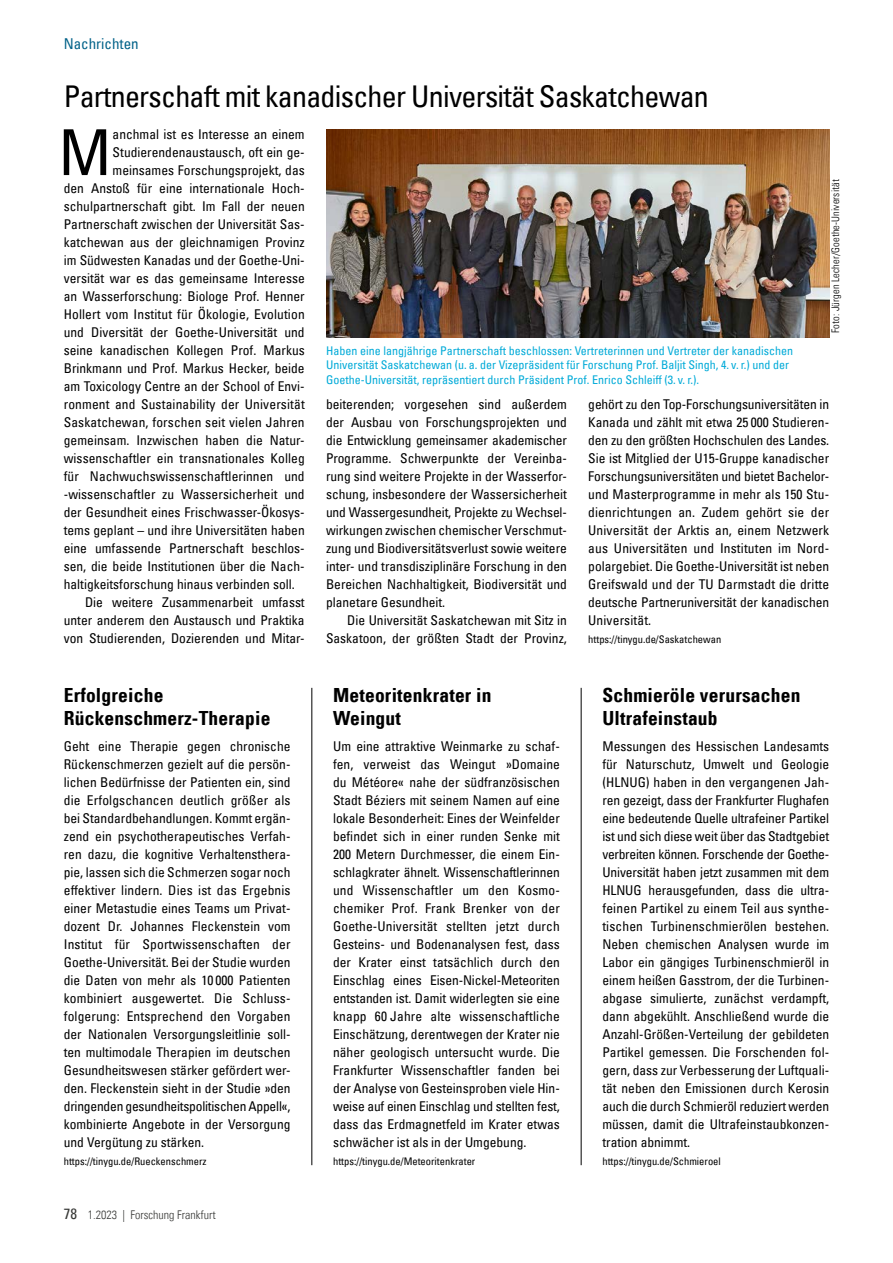
<style>
.page{position:relative;width:893px;height:1263px;background:#fff}
.page>*{position:absolute;margin:0;border:0;box-sizing:border-box;transform-origin:0 0}
.t1{font:condensed 63.3px "Univers Com 57";color:#000}
.t2{font:condensed 30px "Univers Com 57";letter-spacing:-.025em;color:#000}
.t3{font:19.5px/23.4px "Univers Com 67 Bold Cond";letter-spacing:.01em;color:#000}
.t4{font:condensed 15px "Univers Com 57";color:#006188}
.t5{font:condensed 13.5px/18px "Univers Com 57";color:#000;text-align:justify}
.t6{font:condensed 12px/14.4px "Univers Com 57";color:#00aad8}
.t7{font:12px "Univers Com 47 Light Cond";color:#383937}
.t8{font:condensed 10.5px "Univers Com 57";color:#000}
.t9{font:10.5px "Univers Com 47 Light Cond";letter-spacing:.01em;color:#000}
.s1{font-family:"Univers Com 57";font-stretch:condensed;font-size:15px}
</style>
<div class="page">
<hr style="left:581px;top:688px;width:1px;height:477px;background:#000">
<hr style="left:311px;top:688px;width:1px;height:477px;background:#000">
<img style="left:326px;top:130px;width:503px;height:207px">
<p class="t4" style="left:64px;top:34px;width:76px">Nachrichten</p>
<h2 class="t2" style="left:64px;top:77px;width:647px">Partnerschaft mit kanadischer Universität Saskatchewan</h2>
<h1 class="t1" style="left:59px;top:112px;width:54px">M</h1>
<p class="t5" style="left:113px;top:125px;width:194px">anchmal ist es Interesse an einem</p>
<p class="t5" style="left:113px;top:143px;width:194px">Studierendenaustausch, oft ein ge-</p>
<p class="t5" style="left:113px;top:161px;width:194px">meinsames Forschungsprojekt, das</p>
<p class="t5" style="left:64px;top:179px;width:242px">den Anstoß für eine internationale Hoch-</p>
<p class="t5" style="left:64px;top:197px;width:242px">schulpartnerschaft gibt. Im Fall der neuen</p>
<p class="t5" style="left:64px;top:215px;width:242px">Partnerschaft zwischen der Universität Sas-</p>
<p class="t5" style="left:64px;top:233px;width:242px">katchewan aus der gleichnamigen Provinz</p>
<p class="t5" style="left:64px;top:251px;width:242px">im Südwesten Kanadas und der Goethe-Uni-</p>
<p class="t5" style="left:64px;top:269px;width:242px">versität war es das gemeinsame Interesse</p>
<p class="t5" style="left:64px;top:287px;width:242px">an Wasserforschung: Biologe Prof. Henner</p>
<p class="t5" style="left:64px;top:305px;width:242px">Hollert vom Institut für Ökologie, Evolution</p>
<p class="t5" style="left:64px;top:323px;width:242px">und Diversität der Goethe-Universität und</p>
<p class="t5" style="left:64px;top:341px;width:242px">seine kanadischen Kollegen Prof. Markus</p>
<p class="t5" style="left:64px;top:359px;width:242px">Brinkmann und Prof. Markus Hecker, beide</p>
<p class="t5" style="left:64px;top:377px;width:242px">am Toxicology Centre an der School of Envi-</p>
<p class="t5" style="left:64px;top:395px;width:242px">ronment and Sustainability der Universität</p>
<p class="t5" style="left:64px;top:413px;width:242px">Saskatchewan, forschen seit vielen Jahren</p>
<p class="t5" style="left:64px;top:431px;width:241px">gemeinsam. Inzwischen haben die Natur-</p>
<p class="t5" style="left:64px;top:449px;width:242px">wissenschaftler ein transnationales Kolleg</p>
<p class="t5" style="left:64px;top:467px;width:242px">für Nachwuchswissenschaftlerinnen und</p>
<p class="t5" style="left:64px;top:485px;width:242px">-wissenschaftler zu Wassersicherheit und</p>
<p class="t5" style="left:64px;top:503px;width:242px">der Gesundheit eines Frischwasser-Ökosys-</p>
<p class="t5" style="left:64px;top:521px;width:242px">tems geplant – und ihre Universitäten haben</p>
<p class="t5" style="left:64px;top:539px;width:242px">eine umfassende Partnerschaft beschlos-</p>
<p class="t5" style="left:64px;top:557px;width:242px">sen, die beide Institutionen über die Nach-</p>
<p class="t5" style="left:64px;top:575px;width:232px">haltigkeitsforschung hinaus verbinden soll.</p>
<p class="t5" style="left:85px;top:593px;width:221px">Die weitere Zusammenarbeit umfasst</p>
<p class="t5" style="left:64px;top:611px;width:242px">unter anderem den Austausch und Praktika</p>
<p class="t5" style="left:64px;top:629px;width:242px">von Studierenden, Dozierenden und Mitar-</p>
<p class="t9" style="left:829px;top:333px;width:155px;rotate:-90deg">Foto: Jürgen Lecher/Goethe-Universität</p>
<p class="t6" style="left:326px;top:343px;width:469px">Haben eine langjährige Partnerschaft beschlossen: Vertreterinnen und Vertreter der kanadischen<br>Universität Saskatchewan (u. a. der Vizepräsident für Forschung Prof. Baljit Singh, 4. v. r.) und der<br>Goethe-Universität, repräsentiert durch Präsident Prof. Enrico Schleiff (3. v. r.).</p>
<p class="t5" style="left:326px;top:395px;width:242px">beiterenden; vorgesehen sind außerdem der Ausbau von Forschungsprojekten und die Entwicklung gemeinsamer akademischer Programme. Schwerpunkte der Vereinba&shy;rung sind weitere Projekte in der Wasserfor&shy;schung, insbesondere der Wassersicherheit und Wassergesundheit, Projekte zu Wechsel&shy;wirkungen zwischen chemischer Verschmut&shy;zung und Biodiversitätsverlust sowie weitere inter- und transdisziplinäre Forschung in den Bereichen Nachhaltigkeit, Biodiversität und planetare Gesundheit.</p>
<p class="t5" style="left:326px;top:611px;width:242px;text-align:right">Die Universität Saskatchewan mit Sitz in<br>Saskatoon, der größten Stadt der Provinz,</p>
<p class="t5" style="left:588px;top:395px;width:242px">gehört zu den Top-Forschungsuniversitäten in Kanada und zählt mit etwa 25 000 Studieren&shy;den zu den größten Hochschulen des Landes.<br>Sie ist Mitglied der U15-Gruppe kanadischer Forschungsuniversitäten und bietet Bachelor&shy;und Masterprogramme in mehr als 150 Stu&shy;dienrichtungen an. Zudem gehört sie der Universität der Arktis an, einem Netzwerk aus Universitäten und Instituten im Nord&shy;polargebiet. Die Goethe-Universität ist neben Greifswald und der TU Darmstadt die dritte deutsche Partneruniversität der kanadischen Universität.</p>
<p class="t8" style="left:588px;top:633px;width:135px">https://tinygu.de/Saskatchewan</p>
<h3 class="t3" style="left:64px;top:683px;width:208px">Erfolgreiche<br>Rückenschmerz-Therapie</h3>
<p class="t5" style="left:64px;top:737px;width:228px">Geht eine Therapie gegen chronische Rückenschmerzen gezielt auf die persön&shy;lichen Bedürfnisse der Patienten ein, sind die Erfolgschancen deutlich größer als bei Standardbehandlungen. Kommt ergän&shy;zend ein psychotherapeutisches Verfah&shy;ren dazu, die kognitive Verhaltensthera&shy;pie, lassen sich die Schmerzen sogar noch effektiver lindern. Dies ist das Ergebnis einer Metastudie eines Teams um Privat&shy;dozent Dr. Johannes Fleckenstein vom Institut für Sportwissenschaften der Goethe-Universität. Bei der Studie wurden die Daten von mehr als 10 000 Patienten kombiniert ausgewertet. Die Schluss&shy;folgerung: Entsprechend den Vorgaben der Nationalen Versorgungsleitlinie soll&shy;ten multimodale Therapien im deutschen Gesundheitswesen stärker gefördert wer&shy;den. Fleckenstein sieht in der Studie »den dringenden gesundheitspolitischen Appell«, kombinierte Angebote in der Versorgung und Vergütung zu stärken.</p>
<p class="t8" style="left:64px;top:1155px;width:144px">https://tinygu.de/Rueckenschmerz</p>
<p class="t7" style="left:64px;top:1208px;width:153px"><span class="s1">78</span> 1.2023 | Forschung Frankfurt</p>
<h3 class="t3" style="left:333px;top:683px;width:160px">Meteoritenkrater in<br>Weingut</h3>
<p class="t5" style="left:333px;top:737px;width:228px">Um eine attraktive Weinmarke zu schaf&shy;fen, verweist das Weingut »Domaine du Météore« nahe der südfranzösischen Stadt Béziers mit seinem Namen auf eine lokale Besonderheit: Eines der Weinfelder befindet sich in einer runden Senke mit 200 Metern Durchmesser, die einem Ein&shy;schlagkrater ähnelt. Wissenschaftlerinnen und Wissenschaftler um den Kosmo&shy;chemiker Prof. Frank Brenker von der Goethe-Universität stellten jetzt durch Gesteins- und Bodenanalysen fest, dass der Krater einst tatsächlich durch den Einschlag eines Eisen-Nickel-Meteoriten entstanden ist. Damit widerlegten sie eine knapp 60 Jahre alte wissenschaftliche Einschätzung, derentwegen der Krater nie näher geologisch untersucht wurde. Die Frankfurter Wissenschaftler fanden bei der Analyse von Gesteinsproben viele Hin&shy;weise auf einen Einschlag und stellten fest, dass das Erdmagnetfeld im Krater etwas schwächer ist als in der Umgebung.</p>
<p class="t8" style="left:333px;top:1155px;width:144px">https://tinygu.de/Meteoritenkrater</p>
<h3 class="t3" style="left:602px;top:683px;width:199px">Schmieröle verursachen<br>Ultrafeinstaub</h3>
<p class="t5" style="left:602px;top:737px;width:228px">Messungen des Hessischen Landesamts für Naturschutz, Umwelt und Geologie (HLNUG) haben in den vergangenen Jah&shy;ren gezeigt, dass der Frankfurter Flughafen eine bedeutende Quelle ultrafeiner Partikel ist und sich diese weit über das Stadtgebiet verbreiten können. Forschende der Goethe-Universität haben jetzt zusammen mit dem HLNUG herausgefunden, dass die ultra&shy;feinen Partikel zu einem Teil aus synthe&shy;tischen Turbinenschmierölen bestehen.<br>Neben chemischen Analysen wurde im Labor ein gängiges Turbinenschmieröl in einem heißen Gasstrom, der die Turbinen&shy;abgase simulierte, zunächst verdampft, dann abgekühlt. Anschließend wurde die Anzahl-Größen-Verteilung der gebildeten Partikel gemessen. Die Forschenden fol&shy;gern, dass zur Verbesserung der Luftquali&shy;tät neben den Emissionen durch Kerosin auch die durch Schmieröl reduziert werden müssen, damit die Ultrafeinstaubkonzen&shy;tration abnimmt.</p>
<p class="t8" style="left:602px;top:1155px;width:120px">https://tinygu.de/Schmieroel</p>
</div>
